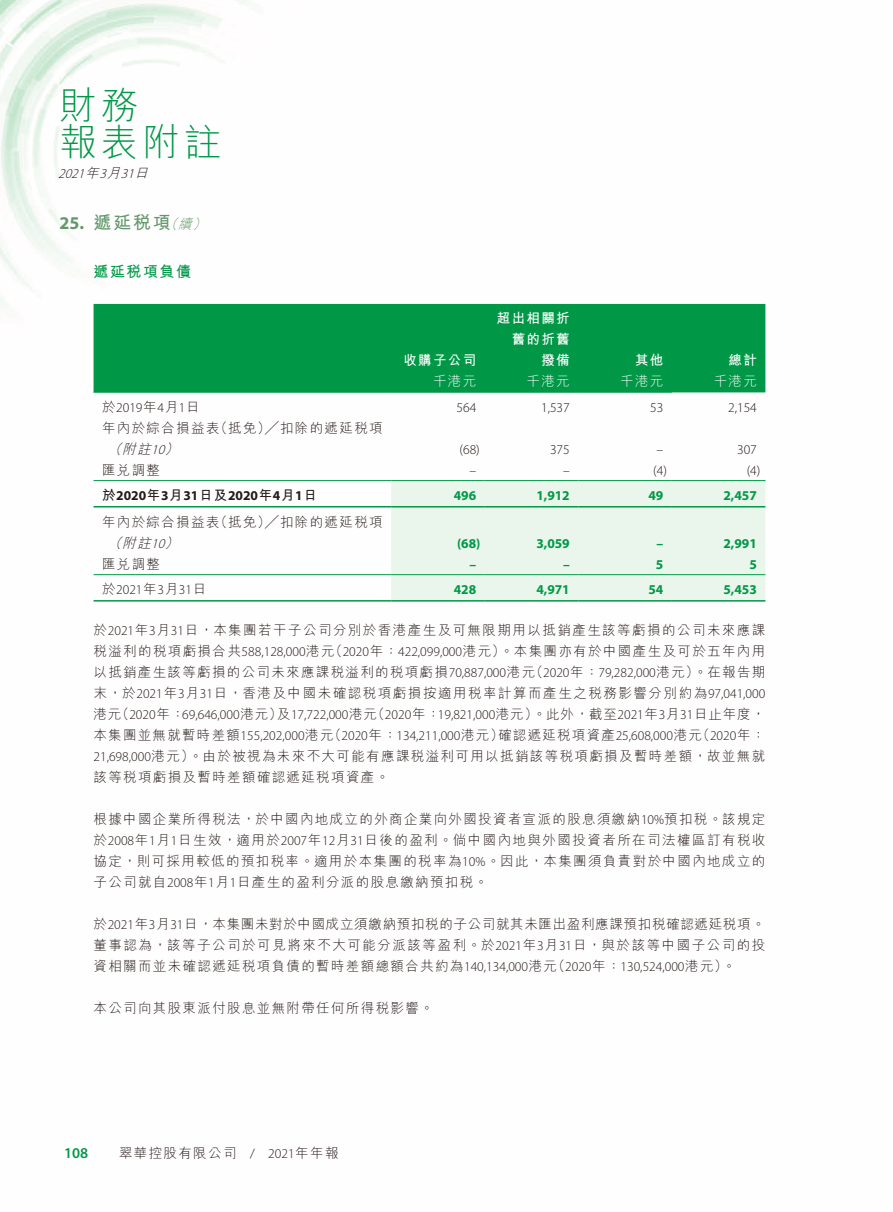
<style>
.page{position:relative;width:893px;height:1212px;background:#fff}
.page>*{position:absolute;margin:0;border:0;box-sizing:border-box;transform-origin:0 0}
.t1{font:300 37.5px/37.5px "M Hei HK";letter-spacing:.105em;color:#009847}
.t2{font:700 18px "M Hei HK";color:#64986b}
.t3{font:700 15px "M Hei HK";letter-spacing:.1em;color:#009847}
.t4{font:600 15px "Myriad Pro";color:#009847}
.t5{font:300 13.5px/21px "M Hei HK";letter-spacing:.1em;color:#231916}
.t6{font:300 13.5px/21px "Myriad Pro";color:#231916}
.t7{font:700 13.5px "Myriad Pro";color:#009847}
.t8{font:700 13.5px "Myriad Pro";color:#231916}
.t9{font:700 13.5px/21px "M Hei HK";letter-spacing:.1em;color:#fff;text-align:right}
.t10{font:300 13.5px "M Hei HK";letter-spacing:.1em;color:#fff}
.t11{font:italic 300 13.5px "Myriad Pro";color:#231916}
.s1{font-family:"M Hei HK"}
.s2{font-family:"Myriad Pro"}
.s3{font-weight:300;font-style:italic;font-size:13.5px}
.s4{font-style:italic}
.s5{font-family:"Myriad Pro";font-style:italic}
</style>
<div class="page">
<img style="left:0;top:0;width:766px;height:602px">
<div style="left:94px;top:304px;width:671px;height:88px;background:#009847"></div>
<div style="left:391px;top:481px;width:374px;height:119px;background:#eaf5ec"></div>
<hr style="left:94px;top:392px;width:297px;height:1px;background:#009847">
<hr style="left:391px;top:392px;width:94px;height:1px;background:#009847">
<hr style="left:485px;top:392px;width:93px;height:1px;background:#009847">
<hr style="left:578px;top:392px;width:94px;height:1px;background:#009847">
<hr style="left:94px;top:480px;width:297px;height:1px;background:#009847">
<hr style="left:391px;top:480px;width:94px;height:1px;background:#009847">
<hr style="left:485px;top:480px;width:93px;height:1px;background:#009847">
<hr style="left:578px;top:480px;width:94px;height:1px;background:#009847">
<hr style="left:672px;top:480px;width:93px;height:1px;background:#009847">
<hr style="left:94px;top:506px;width:297px;height:1px;background:#009847">
<hr style="left:391px;top:506px;width:94px;height:1px;background:#009847">
<hr style="left:485px;top:506px;width:93px;height:1px;background:#009847">
<hr style="left:578px;top:506px;width:94px;height:1px;background:#009847">
<hr style="left:672px;top:506px;width:93px;height:1px;background:#009847">
<hr style="left:94px;top:574px;width:297px;height:1px;background:#009847">
<hr style="left:391px;top:574px;width:94px;height:1px;background:#009847">
<hr style="left:485px;top:574px;width:93px;height:1px;background:#009847">
<hr style="left:578px;top:574px;width:94px;height:1px;background:#009847">
<hr style="left:672px;top:574px;width:93px;height:1px;background:#009847">
<hr style="left:94px;top:600px;width:297px;height:1px;background:#009847">
<hr style="left:391px;top:600px;width:94px;height:1px;background:#009847">
<hr style="left:485px;top:600px;width:93px;height:1px;background:#009847">
<hr style="left:578px;top:600px;width:94px;height:1px;background:#009847">
<hr style="left:672px;top:600px;width:93px;height:1px;background:#009847">
<h1 class="t1" style="left:60px;top:85px;width:163px">財務<br>報表附註</h1>
<p class="t11" style="left:58px;top:165px;width:95px">2021<span class="s1">年</span>3<span class="s1">月</span>31<span class="s1">日</span></p>
<h2 class="t2" style="left:60px;top:209px;width:151px"><span class="s2">25.</span> 遞延稅項<span class="s3">（續）</span></h2>
<p class="t3" style="left:94px;top:260px;width:99px">遞延稅項負債</p>
<p class="t9" style="left:403px;top:349px;width:74px">收購子公司</p>
<p class="t9" style="left:497px;top:307px;width:74px">超出相關折舊的折舊撥備</p>
<p class="t9" style="left:635px;top:349px;width:30px">其他</p>
<p class="t9" style="left:728px;top:349px;width:30px">總計</p>
<p class="t10" style="left:433px;top:374px;width:45px">千港元</p>
<p class="t10" style="left:527px;top:374px;width:45px">千港元</p>
<p class="t10" style="left:620px;top:374px;width:45px">千港元</p>
<p class="t10" style="left:714px;top:374px;width:45px">千港元</p>
<p class="t6" style="left:102px;top:397px;width:99px"><span class="s1">於</span>2019<span class="s1">年</span>4<span class="s1">月</span>1<span class="s1">日</span></p>
<p class="t6" style="left:456px;top:397px;width:21px">564</p>
<p class="t6" style="left:541px;top:397px;width:30px">1,537</p>
<p class="t6" style="left:650px;top:397px;width:15px">53</p>
<p class="t6" style="left:728px;top:397px;width:30px">2,154</p>
<p class="t5" style="left:108px;top:417px;width:276px;text-indent:-6px">年內於綜合損益表（抵免）╱扣除的遞延稅項<span class="s4">（附註</span><span class="s5">10</span><span class="s4">）</span></p>
<p class="t6" style="left:459px;top:439px;width:22px">(68)</p>
<p class="t6" style="left:550px;top:439px;width:21px">375</p>
<p class="t6" style="left:657px;top:439px;width:8px">–</p>
<p class="t6" style="left:737px;top:439px;width:21px">307</p>
<p class="t5" style="left:102px;top:459px;width:60px">匯兌調整</p>
<p class="t6" style="left:469px;top:460px;width:8px">–</p>
<p class="t6" style="left:563px;top:460px;width:8px">–</p>
<p class="t6" style="left:653px;top:460px;width:15px">(4)</p>
<p class="t6" style="left:747px;top:460px;width:15px">(4)</p>
<p class="t8" style="left:102px;top:487px;width:216px"><span class="s1">於</span>2020<span class="s1">年</span>3<span class="s1">月</span>31<span class="s1">日及</span>2020<span class="s1">年</span>4<span class="s1">月</span>1<span class="s1">日</span></p>
<p class="t7" style="left:454px;top:487px;width:24px">496</p>
<p class="t7" style="left:536px;top:487px;width:35px">1,912</p>
<p class="t7" style="left:648px;top:487px;width:16px">49</p>
<p class="t7" style="left:723px;top:487px;width:35px">2,457</p>
<p class="t5" style="left:108px;top:511px;width:276px;text-indent:-6px">年內於綜合損益表（抵免）╱扣除的遞延稅項<span class="s4">（附註</span><span class="s5">10</span><span class="s4">）</span></p>
<p class="t7" style="left:457px;top:534px;width:25px">(68)</p>
<p class="t7" style="left:536px;top:534px;width:35px">3,059</p>
<p class="t7" style="left:657px;top:534px;width:8px">–</p>
<p class="t7" style="left:723px;top:534px;width:35px">2,991</p>
<p class="t5" style="left:102px;top:553px;width:60px">匯兌調整</p>
<p class="t7" style="left:469px;top:555px;width:8px">–</p>
<p class="t7" style="left:563px;top:555px;width:8px">–</p>
<p class="t7" style="left:656px;top:555px;width:9px">5</p>
<p class="t7" style="left:749px;top:555px;width:9px">5</p>
<p class="t6" style="left:102px;top:579px;width:106px"><span class="s1">於</span>2021<span class="s1">年</span>3<span class="s1">月</span>31<span class="s1">日</span></p>
<p class="t7" style="left:454px;top:581px;width:24px">428</p>
<p class="t7" style="left:536px;top:581px;width:35px">4,971</p>
<p class="t7" style="left:648px;top:581px;width:16px">54</p>
<p class="t7" style="left:723px;top:581px;width:35px">5,453</p>
<p class="t5" style="left:94px;top:619px;width:673px;text-align:justify">於<span class="s2">2021</span>年<span class="s2">3</span>月<span class="s2">31</span>日，本集團若干子公司分別於香港產生及可無限期用以抵銷產生該等虧損的公司未來應課稅溢利的稅項虧損合共<span class="s2">588,128,000</span>港元（<span class="s2">2020</span>年：<span class="s2">422,099,000</span>港元）。本集團亦有於中國產生及可於五年內用以抵銷產生該等虧損的公司未來應課稅溢利的稅項虧損<span class="s2">70,887,000</span>港元（<span class="s2">2020</span>年：<span class="s2">79,282,000</span>港元）。在報告期末，於<span class="s2">2021</span>年<span class="s2">3</span>月<span class="s2">31</span>日，香港及中國未確認稅項虧損按適用稅率計算而產生之稅務影響分別約為<span class="s2">97,041,000</span></p>
<p class="t6" style="left:94px;top:703px;width:673px"><span class="s1">港元（</span>2020<span class="s1">年：</span>69,646,000<span class="s1">港元）及</span>17,722,000<span class="s1">港元（</span>2020<span class="s1">年：</span>19,821,000<span class="s1">港元）。此外，截至</span>2021<span class="s1">年</span>3<span class="s1">月</span>31<span class="s1">日止年度，本集團並無就暫時差額</span>155,202,000<span class="s1">港元（</span>2020<span class="s1">年：</span>134,211,000<span class="s1">港元）確認遞延稅項資產</span>25,608,000<span class="s1">港元（</span>2020<span class="s1">年：</span></p>
<p class="t5" style="left:94px;top:745px;width:673px"><span class="s2">21,698,000</span>港元）。由於被視為未來不大可能有應課稅溢利可用以抵銷該等稅項虧損及暫時差額，故並無就該等稅項虧損及暫時差額確認遞延稅項資產。</p>
<p class="t5" style="left:94px;top:808px;width:673px;text-align:justify">根據中國企業所得稅法，於中國內地成立的外商企業向外國投資者宣派的股息須繳納<span class="s2">10%</span>預扣稅。該規定於<span class="s2">2008</span>年<span class="s2">1</span>月<span class="s2">1</span>日生效，適用於<span class="s2">2007</span>年<span class="s2">12</span>月<span class="s2">31</span>日後的盈利。倘中國內地與外國投資者所在司法權區訂有稅收協定，則可採用較低的預扣稅率。適用於本集團的稅率為<span class="s2">10%</span>。因此，本集團須負責對於中國內地成立的子公司就自<span class="s2">2008</span>年<span class="s2">1</span>月<span class="s2">1</span>日產生的盈利分派的股息繳納預扣稅。</p>
<p class="t5" style="left:94px;top:913px;width:673px;text-align:justify">於<span class="s2">2021</span>年<span class="s2">3</span>月<span class="s2">31</span>日，本集團未對於中國成立須繳納預扣稅的子公司就其未匯出盈利應課預扣稅確認遞延稅項。董事認為，該等子公司於可見將來不大可能分派該等盈利。於<span class="s2">2021</span>年<span class="s2">3</span>月<span class="s2">31</span>日，與於該等中國子公司的投資相關而並未確認遞延稅項負債的暫時差額總額合共約為<span class="s2">140,134,000</span>港元（<span class="s2">2020</span>年：<span class="s2">130,524,000</span>港元）。</p>
<p class="t5" style="left:94px;top:997px;width:342px">本公司向其股東派付股息並無附帶任何所得稅影響。</p>
<p class="t4" style="left:64px;top:1144px;width:26px">108</p>
<p class="t5" style="left:119px;top:1142px;width:221px">翠華控股有限公司 <span class="s2">/ 2021</span>年年報</p>
</div>
